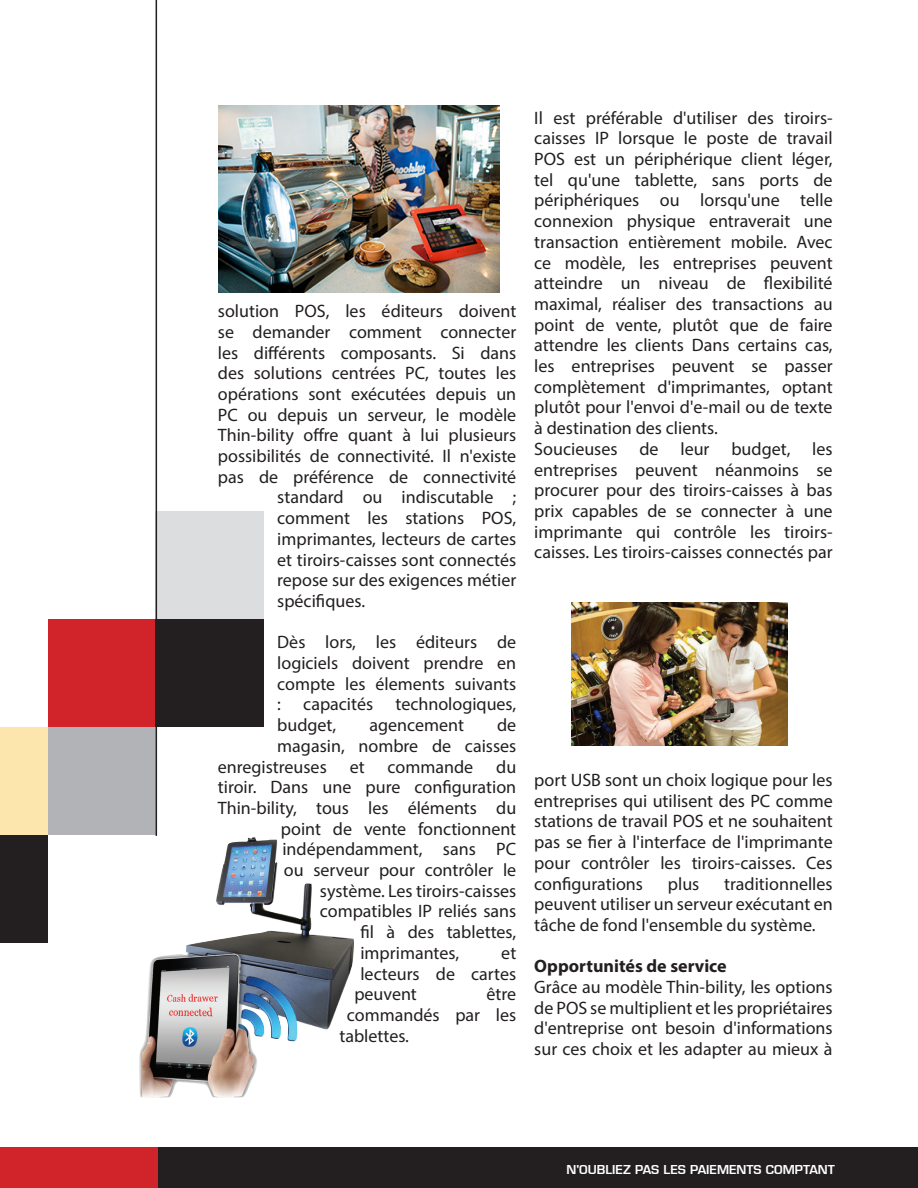
<style>
.page{position:relative;width:918px;height:1188px;background:#fff}
.page>*{position:absolute;margin:0;border:0;box-sizing:border-box;transform-origin:0 0}
.All_body_text{font:18px/20.7px "Myriad Pro";color:#231f20;text-align:justify}
.All_body_text-2{font:700 18px "Myriad Pro";color:#231f20}
.t1{font:600 12px "Eurostile";color:#fff}
</style>
<div class="page">
<div style="left:157px;top:1148px;width:761px;height:40px;background:#231f20"></div>
<div style="left:0;top:1148px;width:158px;height:40px;background:#d1232a"></div>
<div style="left:156px;top:512px;width:108px;height:108px;background:#dcdddf"></div>
<div style="left:48px;top:620px;width:108px;height:108px;background:#d1232a"></div>
<div style="left:156px;top:620px;width:108px;height:108px;background:#231f20"></div>
<div style="left:0;top:728px;width:48px;height:108px;background:#fde6ad"></div>
<div style="left:48px;top:728px;width:108px;height:108px;background:#b2b3b7"></div>
<div style="left:0;top:836px;width:48px;height:108px;background:#231f20"></div>
<hr style="left:156px;top:0;width:1px;height:836px;background:#231f20">
<img style="left:139px;top:837px;width:215px;height:260px">
<img style="left:572px;top:602px;width:216px;height:144px">
<img style="left:219px;top:105px;width:280px;height:187px">
<p class="All_body_text" style="left:218px;top:300px;width:300px">solution POS, les éditeurs doivent</p>
<p class="All_body_text" style="left:218px;top:321px;width:300px">se demander comment connecter</p>
<p class="All_body_text" style="left:218px;top:342px;width:300px">les différents composants. Si dans</p>
<p class="All_body_text" style="left:218px;top:363px;width:300px">des solutions centrées PC, toutes les</p>
<p class="All_body_text" style="left:218px;top:383px;width:300px">opérations sont exécutées depuis un</p>
<p class="All_body_text" style="left:218px;top:404px;width:300px">PC ou depuis un serveur, le modèle</p>
<p class="All_body_text" style="left:218px;top:425px;width:300px">Thin-bility offre quant à lui plusieurs</p>
<p class="All_body_text" style="left:218px;top:445px;width:300px">possibilités de connectivité. Il n'existe</p>
<p class="All_body_text" style="left:218px;top:466px;width:300px">pas de préférence de connectivité</p>
<p class="All_body_text" style="left:277px;top:487px;width:241px">standard ou indiscutable ;</p>
<p class="All_body_text" style="left:277px;top:507px;width:241px">comment les stations POS,</p>
<p class="All_body_text" style="left:277px;top:528px;width:241px">imprimantes, lecteurs de cartes</p>
<p class="All_body_text" style="left:277px;top:549px;width:241px">et tiroirs-caisses sont connectés</p>
<p class="All_body_text" style="left:277px;top:570px;width:241px">repose sur des exigences métier</p>
<p class="All_body_text" style="left:277px;top:590px;width:89px">spécifiques.</p>
<p class="All_body_text" style="left:277px;top:632px;width:241px">Dès lors, les éditeurs de logiciels doivent prendre en compte les élements suivants : capacités technologiques, budget,</p>
<p class="All_body_text" style="left:369px;top:714px;width:96px">agencement</p>
<p class="All_body_text" style="left:497px;top:714px;width:21px">de</p>
<p class="All_body_text" style="left:277px;top:735px;width:241px">magasin, nombre de caisses</p>
<p class="All_body_text" style="left:218px;top:756px;width:110px">enregistreuses</p>
<p class="All_body_text" style="left:350px;top:756px;width:16px">et</p>
<p class="All_body_text" style="left:388px;top:756px;width:87px">commande</p>
<p class="All_body_text" style="left:496px;top:756px;width:22px">du</p>
<p class="All_body_text" style="left:218px;top:777px;width:300px">tiroir. Dans une pure configuration</p>
<p class="All_body_text" style="left:218px;top:797px;width:300px">Thin-bility, tous les éléments du</p>
<p class="All_body_text" style="left:281px;top:818px;width:237px">point de vente fonctionnent</p>
<p class="All_body_text" style="left:282px;top:839px;width:235px">indépendamment, sans PC</p>
<p class="All_body_text" style="left:284px;top:859px;width:234px">ou serveur pour contrôler le</p>
<p class="All_body_text" style="left:320px;top:880px;width:198px">système. Les tiroirs-caisses</p>
<p class="All_body_text" style="left:320px;top:901px;width:198px">compatibles IP reliés sans</p>
<p class="All_body_text" style="left:360px;top:921px;width:157px">fil à des tablettes,</p>
<p class="All_body_text" style="left:360px;top:942px;width:100px">imprimantes,</p>
<p class="All_body_text" style="left:501px;top:942px;width:16px">et</p>
<p class="All_body_text" style="left:360px;top:963px;width:157px">lecteurs de cartes</p>
<p class="All_body_text" style="left:354px;top:984px;width:64px">peuvent</p>
<p class="All_body_text" style="left:487px;top:984px;width:31px">être</p>
<p class="All_body_text" style="left:347px;top:1004px;width:171px">commandés par les</p>
<p class="All_body_text" style="left:339px;top:1025px;width:71px">tablettes.</p>
<p class="All_body_text" style="left:534px;top:107px;width:300px">Il est préférable d'utiliser des tiroirs&shy;caisses IP lorsque le poste de travail POS est un périphérique client léger, tel qu'une tablette, sans ports de périphériques ou lorsqu'une telle connexion physique entraverait une transaction entièrement mobile. Avec ce modèle, les entreprises peuvent atteindre un niveau de flexibilité maximal, réaliser des transactions au point de vente, plutôt que de faire attendre les clients Dans certains cas, les entreprises peuvent se passer complètement d'imprimantes, optant plutôt pour l'envoi d'e-mail ou de texte à destination des clients.</p>
<p class="All_body_text" style="left:534px;top:438px;width:300px">Soucieuses de leur budget, les entreprises peuvent néanmoins se procurer pour des tiroirs-caisses à bas prix capables de se connecter à une imprimante qui contrôle les tiroirs&shy;caisses. Les tiroirs-caisses connectés par</p>
<p class="All_body_text" style="left:534px;top:769px;width:300px">port USB sont un choix logique pour les entreprises qui utilisent des PC comme stations de travail POS et ne souhaitent pas se fier à l'interface de l'imprimante pour contrôler les tiroirs-caisses. Ces configurations</p>
<p class="All_body_text" style="left:534px;top:873px;width:300px;text-indent:190px">traditionnelles peuvent utiliser un serveur exécutant en tâche de fond l'ensemble du système.</p>
<p class="All_body_text-2" style="left:534px;top:955px;width:194px">Opportunités de service</p>
<p class="All_body_text" style="left:534px;top:976px;width:300px">Grâce au modèle Thin-bility, les options de POS se multiplient et les propriétaires d'entreprise ont besoin d'informations sur ces choix et les adapter au mieux à</p>
<p class="All_body_text" style="left:668px;top:873px;width:33px">plus</p>
<p class="t1" style="left:567px;top:1162px;width:270px">N'OUBLIEZ PAS LES PAIEMENTS COMPTANT</p>
</div>
